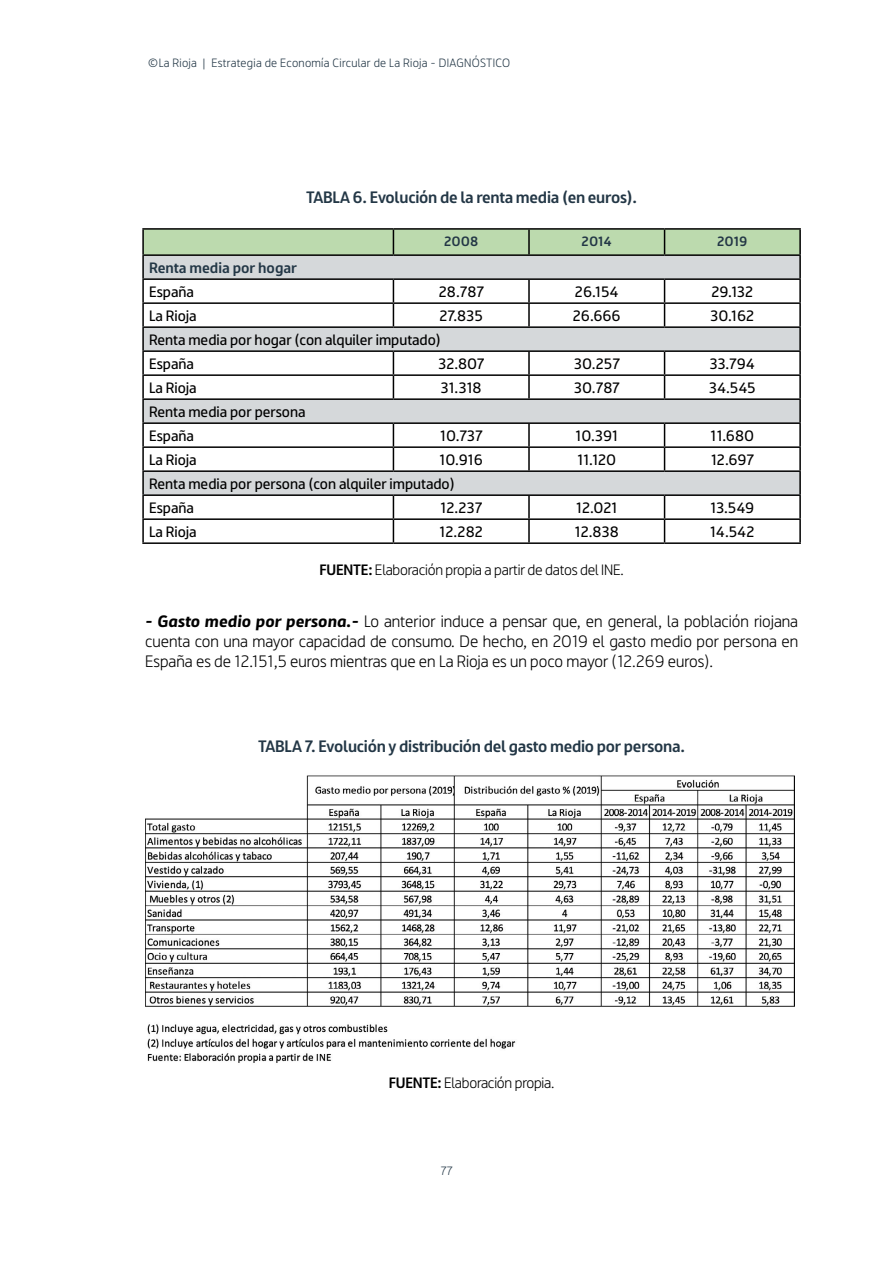
<style>
.page{position:relative;width:893px;height:1263px;background:#fff}
.page>*{position:absolute;margin:0;border:0;box-sizing:border-box;transform-origin:0 0}
.t1{font:16.5px/19.8px "Riojana";color:#000;text-align:justify}
.t2{font:600 16.5px "Riojana";letter-spacing:-.015em;color:#233746}
.t3{font:15px/24px "Riojana";color:#000}
.t4{font:15px "Riojana";letter-spacing:-.015em;color:#000}
.t5{font:600 15px "Riojana";color:#233746}
.t6{font:600 13.5px "Riojana";color:#233746}
.t7{font:12px "Riojana";letter-spacing:.025em;color:#233746}
.s1{font-weight:600}
.s2{font-weight:700;font-style:italic}
</style>
<div class="page">
<svg style="left:144px;top:256px;width:655px;height:238px"></svg>
<hr style="left:142px;top:228px;width:251px;height:2px;background:#000">
<hr style="left:142px;top:230px;width:2px;height:24px;background:#000">
<hr style="left:393px;top:228px;width:136px;height:2px;background:#000">
<hr style="left:529px;top:228px;width:136px;height:2px;background:#000">
<hr style="left:665px;top:228px;width:136px;height:2px;background:#000">
<div style="left:143px;top:229px;width:657px;height:25px;background:#bcdaae"></div>
<hr style="left:799px;top:230px;width:2px;height:24px;background:#000">
<hr style="left:142px;top:254px;width:251px;height:2px;background:#000">
<hr style="left:142px;top:256px;width:2px;height:22px;background:#000">
<hr style="left:393px;top:254px;width:136px;height:2px;background:#000">
<hr style="left:529px;top:254px;width:136px;height:2px;background:#000">
<hr style="left:665px;top:254px;width:136px;height:2px;background:#000">
<hr style="left:799px;top:256px;width:2px;height:22px;background:#000">
<hr style="left:142px;top:278px;width:251px;height:2px;background:#000">
<hr style="left:142px;top:280px;width:2px;height:22px;background:#000">
<hr style="left:393px;top:278px;width:136px;height:2px;background:#000">
<hr style="left:529px;top:278px;width:136px;height:2px;background:#000">
<hr style="left:528px;top:280px;width:2px;height:22px;background:#000">
<hr style="left:665px;top:278px;width:136px;height:2px;background:#000">
<hr style="left:799px;top:280px;width:2px;height:22px;background:#000">
<hr style="left:142px;top:302px;width:251px;height:2px;background:#000">
<hr style="left:142px;top:304px;width:2px;height:22px;background:#000">
<hr style="left:393px;top:302px;width:136px;height:2px;background:#000">
<svg style="left:393px;top:280px;width:1px;height:46px"></svg>
<hr style="left:529px;top:302px;width:136px;height:2px;background:#000">
<hr style="left:528px;top:304px;width:2px;height:22px;background:#000">
<hr style="left:665px;top:302px;width:136px;height:2px;background:#000">
<svg style="left:664px;top:280px;width:1px;height:46px"></svg>
<hr style="left:799px;top:304px;width:2px;height:22px;background:#000">
<hr style="left:142px;top:326px;width:251px;height:2px;background:#000">
<hr style="left:142px;top:328px;width:2px;height:22px;background:#000">
<hr style="left:393px;top:326px;width:136px;height:2px;background:#000">
<hr style="left:529px;top:326px;width:136px;height:2px;background:#000">
<hr style="left:665px;top:326px;width:136px;height:2px;background:#000">
<hr style="left:799px;top:328px;width:2px;height:22px;background:#000">
<hr style="left:142px;top:350px;width:251px;height:2px;background:#000">
<hr style="left:142px;top:352px;width:2px;height:22px;background:#000">
<hr style="left:393px;top:350px;width:136px;height:2px;background:#000">
<hr style="left:529px;top:350px;width:136px;height:2px;background:#000">
<hr style="left:528px;top:352px;width:2px;height:22px;background:#000">
<hr style="left:665px;top:350px;width:136px;height:2px;background:#000">
<hr style="left:799px;top:352px;width:2px;height:22px;background:#000">
<hr style="left:142px;top:374px;width:251px;height:2px;background:#000">
<hr style="left:142px;top:376px;width:2px;height:22px;background:#000">
<hr style="left:393px;top:374px;width:136px;height:2px;background:#000">
<svg style="left:393px;top:352px;width:1px;height:46px"></svg>
<hr style="left:529px;top:374px;width:136px;height:2px;background:#000">
<hr style="left:528px;top:376px;width:2px;height:22px;background:#000">
<hr style="left:665px;top:374px;width:136px;height:2px;background:#000">
<svg style="left:664px;top:352px;width:1px;height:46px"></svg>
<hr style="left:799px;top:376px;width:2px;height:22px;background:#000">
<hr style="left:142px;top:398px;width:251px;height:2px;background:#000">
<hr style="left:142px;top:400px;width:2px;height:22px;background:#000">
<hr style="left:393px;top:398px;width:136px;height:2px;background:#000">
<hr style="left:529px;top:398px;width:136px;height:2px;background:#000">
<hr style="left:665px;top:398px;width:136px;height:2px;background:#000">
<hr style="left:799px;top:400px;width:2px;height:22px;background:#000">
<hr style="left:142px;top:422px;width:251px;height:2px;background:#000">
<hr style="left:142px;top:424px;width:2px;height:22px;background:#000">
<hr style="left:393px;top:422px;width:136px;height:2px;background:#000">
<hr style="left:529px;top:422px;width:136px;height:2px;background:#000">
<hr style="left:528px;top:424px;width:2px;height:22px;background:#000">
<hr style="left:665px;top:422px;width:136px;height:2px;background:#000">
<hr style="left:799px;top:424px;width:2px;height:22px;background:#000">
<hr style="left:142px;top:446px;width:251px;height:2px;background:#000">
<hr style="left:142px;top:448px;width:2px;height:22px;background:#000">
<hr style="left:393px;top:446px;width:136px;height:2px;background:#000">
<svg style="left:393px;top:424px;width:1px;height:46px"></svg>
<hr style="left:529px;top:446px;width:136px;height:2px;background:#000">
<hr style="left:528px;top:448px;width:2px;height:22px;background:#000">
<hr style="left:665px;top:446px;width:136px;height:2px;background:#000">
<svg style="left:664px;top:424px;width:1px;height:46px"></svg>
<hr style="left:799px;top:448px;width:2px;height:22px;background:#000">
<hr style="left:142px;top:470px;width:251px;height:2px;background:#000">
<hr style="left:142px;top:472px;width:2px;height:22px;background:#000">
<hr style="left:393px;top:470px;width:136px;height:2px;background:#000">
<hr style="left:529px;top:470px;width:136px;height:2px;background:#000">
<hr style="left:665px;top:470px;width:136px;height:2px;background:#000">
<hr style="left:799px;top:472px;width:2px;height:22px;background:#000">
<hr style="left:142px;top:494px;width:251px;height:2px;background:#000">
<hr style="left:142px;top:496px;width:2px;height:22px;background:#000">
<hr style="left:393px;top:494px;width:136px;height:2px;background:#000">
<hr style="left:529px;top:494px;width:136px;height:2px;background:#000">
<hr style="left:528px;top:496px;width:2px;height:22px;background:#000">
<hr style="left:665px;top:494px;width:136px;height:2px;background:#000">
<hr style="left:799px;top:496px;width:2px;height:22px;background:#000">
<hr style="left:142px;top:518px;width:251px;height:2px;background:#000">
<hr style="left:142px;top:520px;width:2px;height:22px;background:#000">
<hr style="left:393px;top:518px;width:136px;height:2px;background:#000">
<svg style="left:393px;top:496px;width:1px;height:46px"></svg>
<hr style="left:529px;top:518px;width:136px;height:2px;background:#000">
<hr style="left:528px;top:520px;width:2px;height:22px;background:#000">
<hr style="left:665px;top:518px;width:136px;height:2px;background:#000">
<svg style="left:664px;top:496px;width:1px;height:46px"></svg>
<hr style="left:799px;top:520px;width:2px;height:22px;background:#000">
<hr style="left:142px;top:542px;width:251px;height:2px;background:#000">
<hr style="left:393px;top:542px;width:136px;height:2px;background:#000">
<hr style="left:529px;top:542px;width:136px;height:2px;background:#000">
<hr style="left:665px;top:542px;width:136px;height:2px;background:#000">
<img style="left:146px;top:775px;width:649px;height:288px">
<p class="t7" style="left:148px;top:53px;width:364px">©La Rioja | Estrategia de Economía Circular de La Rioja - DIAGNÓSTICO</p>
<p class="t2" style="left:306px;top:182px;width:332px">TABLA 6. Evolución de la renta media (en euros).</p>
<p class="t6" style="left:444px;top:229px;width:36px">2008</p>
<p class="t6" style="left:582px;top:229px;width:32px">2014</p>
<p class="t6" style="left:717px;top:229px;width:32px">2019</p>
<p class="t5" style="left:149px;top:255px;width:149px">Renta media por hogar</p>
<p class="t3" style="left:149px;top:278px;width:46px">España</p>
<p class="t3" style="left:439px;top:278px;width:47px">28.787</p>
<p class="t3" style="left:575px;top:278px;width:45px">26.154</p>
<p class="t3" style="left:711px;top:278px;width:43px">29.132</p>
<p class="t3" style="left:149px;top:302px;width:49px">La Rioja</p>
<p class="t3" style="left:440px;top:302px;width:45px">27.835</p>
<p class="t3" style="left:573px;top:302px;width:49px">26.666</p>
<p class="t3" style="left:710px;top:302px;width:45px">30.162</p>
<p class="t3" style="left:149px;top:326px;width:293px">Renta media por hogar (con alquiler imputado)<br>España</p>
<p class="t3" style="left:438px;top:350px;width:48px">32.807</p>
<p class="t3" style="left:574px;top:350px;width:47px">30.257</p>
<p class="t3" style="left:710px;top:350px;width:47px">33.794</p>
<p class="t3" style="left:149px;top:374px;width:49px">La Rioja</p>
<p class="t3" style="left:441px;top:374px;width:42px">31.318</p>
<p class="t3" style="left:574px;top:374px;width:47px">30.787</p>
<p class="t3" style="left:709px;top:374px;width:48px">34.545</p>
<p class="t3" style="left:149px;top:398px;width:158px">Renta media por persona<br>España</p>
<p class="t3" style="left:440px;top:422px;width:44px">10.737</p>
<p class="t3" style="left:575px;top:422px;width:44px">10.391</p>
<p class="t3" style="left:710px;top:422px;width:45px">11.680</p>
<p class="t3" style="left:149px;top:446px;width:49px">La Rioja</p>
<p class="t3" style="left:440px;top:446px;width:45px">10.916</p>
<p class="t3" style="left:577px;top:446px;width:40px">11.120</p>
<p class="t3" style="left:711px;top:446px;width:44px">12.697</p>
<p class="t3" style="left:149px;top:470px;width:307px">Renta media por persona (con alquiler imputado)<br>España</p>
<p class="t3" style="left:441px;top:494px;width:43px">12.237</p>
<p class="t3" style="left:576px;top:494px;width:43px">12.021</p>
<p class="t3" style="left:710px;top:494px;width:45px">13.549</p>
<p class="t3" style="left:149px;top:518px;width:49px">La Rioja</p>
<p class="t3" style="left:440px;top:518px;width:45px">12.282</p>
<p class="t3" style="left:575px;top:518px;width:45px">12.838</p>
<p class="t3" style="left:710px;top:518px;width:46px">14.542</p>
<p class="t4" style="left:320px;top:557px;width:306px"><span class="s1">FUENTE:</span> Elaboración propia a partir de datos del INE.</p>
<p class="t1" style="left:145px;top:609px;width:655px"><span class="s2">- Gasto medio por persona.-</span> Lo anterior induce a pensar que, en general, la población riojana cuenta con una mayor capacidad de consumo. De hecho, en 2019 el gasto medio por persona en España es de 12.151,5 euros mientras que en La Rioja es un poco mayor (12.269 euros).</p>
<p class="t2" style="left:258px;top:731px;width:428px">TABLA 7. Evolución y distribución del gasto medio por persona.</p>
<p class="t4" style="left:389px;top:1070px;width:167px"><span class="s1">FUENTE:</span> Elaboración propia.</p>
<p class="t7" style="left:441px;top:1160px;width:14px">77</p>
</div>
